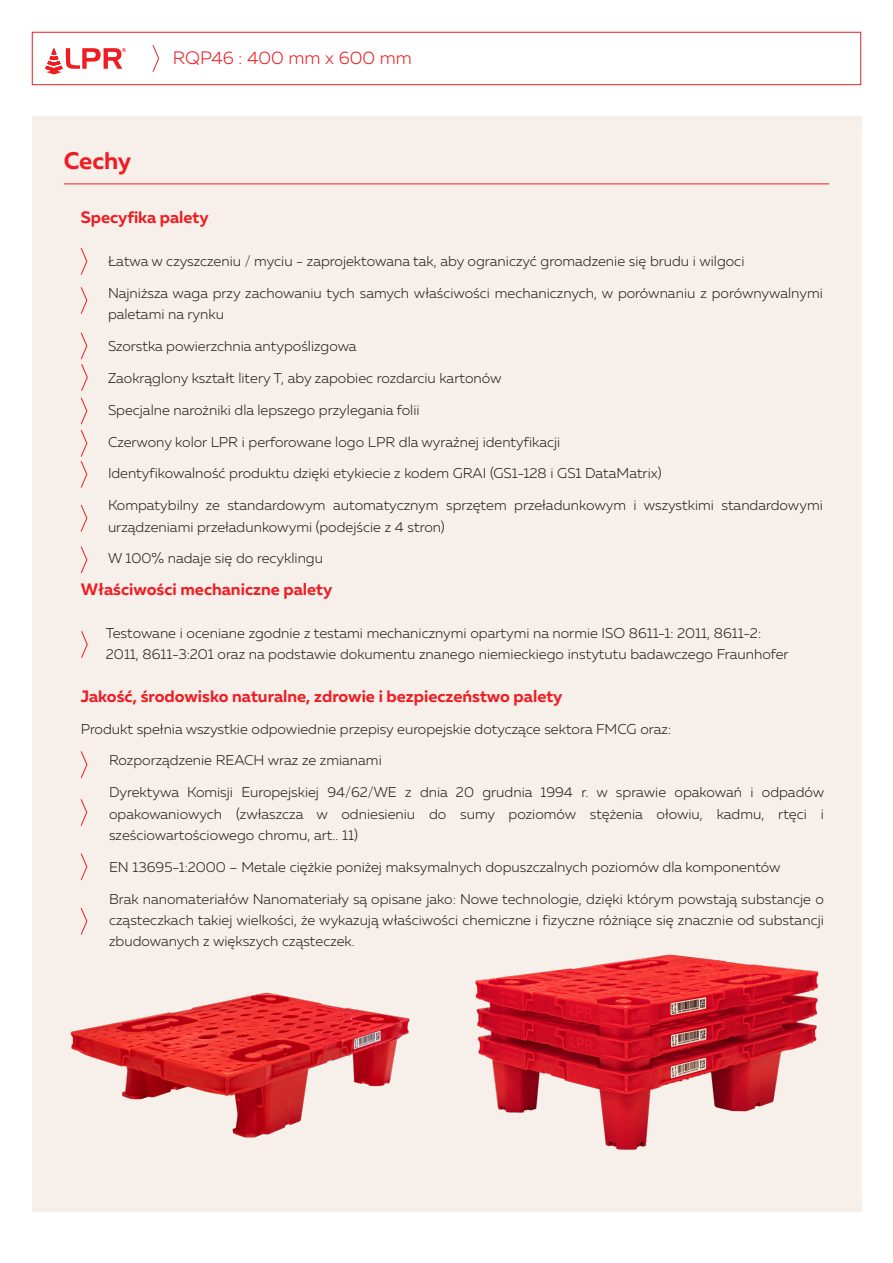
<style>
.page{position:relative;width:893px;height:1263px;background:#fff}
.page>*{position:absolute;margin:0;border:0;box-sizing:border-box;transform-origin:0 0}
.t1{font:700 24px "Muller";letter-spacing:-.005em;color:#ee1d23}
.t2{font:300 18px "Muller";color:#ee1d23}
.body{font:700 16.5px "Muller";color:#ee1d23}
.body-2{font:300 14.25px/21.3px "Muller";color:#231f20}
</style>
<div class="page">
<div style="left:32px;top:32px;width:829px;height:53px;border:1px solid #ee1d23"></div>
<svg style="left:45px;top:48px;width:81px;height:27px"></svg>
<div style="left:32px;top:117px;width:829px;height:1095px;background:#f7efea"></div>
<svg style="left:152px;top:45px;width:7px;height:27px"></svg>
<hr style="left:64px;top:183px;width:765px;height:1px;background:#ee1d23">
<svg style="left:80px;top:248px;width:8px;height:27px"></svg>
<svg style="left:80px;top:287px;width:8px;height:27px"></svg>
<svg style="left:80px;top:546px;width:8px;height:28px"></svg>
<svg style="left:80px;top:332px;width:8px;height:156px"></svg>
<svg style="left:80px;top:504px;width:8px;height:28px"></svg>
<svg style="left:81px;top:631px;width:7px;height:27px"></svg>
<svg style="left:80px;top:751px;width:8px;height:27px"></svg>
<svg style="left:80px;top:799px;width:8px;height:27px"></svg>
<svg style="left:80px;top:853px;width:8px;height:28px"></svg>
<svg style="left:80px;top:908px;width:8px;height:27px"></svg>
<img style="left:475px;top:954px;width:344px;height:196px">
<img style="left:70px;top:992px;width:340px;height:146px">
<p class="t1" style="left:64px;top:145px;width:69px">Cechy</p>
<p class="t2" style="left:173px;top:47px;width:240px">RQP46 : 400 mm x 600 mm</p>
<p class="body" style="left:81px;top:207px;width:129px">Specyfika palety</p>
<p class="body-2" style="left:108px;top:250px;width:638px">Łatwa w czyszczeniu / myciu - zaprojektowana tak, aby ograniczyć gromadzenie się brudu i wilgoci</p>
<p class="body-2" style="left:108px;top:282px;width:716px">Najniższa waga przy zachowaniu tych samych właściwości mechanicznych, w porównaniu z porównywalnymi paletami na rynku</p>
<p class="body-2" style="left:108px;top:335px;width:250px">Szorstka powierzchnia antypoślizgowa</p>
<p class="body-2" style="left:108px;top:367px;width:395px">Zaokrąglony kształt litery T, aby zapobiec rozdarciu kartonów</p>
<p class="body-2" style="left:108px;top:399px;width:313px">Specjalne narożniki dla lepszego przylegania folii</p>
<p class="body-2" style="left:108px;top:431px;width:454px">Czerwony kolor LPR i perforowane logo LPR dla wyraźnej identyfikacji</p>
<p class="body-2" style="left:108px;top:463px;width:555px">Identyfikowalność produktu dzięki etykiecie z kodem GRAI (GS1-128 i GS1 DataMatrix)</p>
<p class="body-2" style="left:108px;top:495px;width:716px">Kompatybilny ze standardowym automatycznym sprzętem przeładunkowym i wszystkimi standardowymi urządzeniami przeładunkowymi (podejście z 4 stron)</p>
<p class="body-2" style="left:108px;top:548px;width:217px">W 100% nadaje się do recyklingu</p>
<p class="body" style="left:81px;top:579px;width:253px">Właściwości mechaniczne palety</p>
<p class="body-2" style="left:106px;top:622px;width:657px">Testowane i oceniane zgodnie z testami mechanicznymi opartymi na normie ISO 8611-1: 2011, 8611-2:</p>
<p class="body-2" style="left:106px;top:643px;width:684px">2011, 8611-3:201 oraz na podstawie dokumentu znanego niemieckiego instytutu badawczego Fraunhofer</p>
<p class="body" style="left:81px;top:686px;width:483px">Jakość, środowisko naturalne, zdrowie i bezpieczeństwo palety</p>
<p class="body-2" style="left:81px;top:718px;width:592px">Produkt spełnia wszystkie odpowiednie przepisy europejskie dotyczące sektora FMCG oraz:</p>
<p class="body-2" style="left:109px;top:750px;width:274px">Rozporządzenie REACH wraz ze zmianami</p>
<p class="body-2" style="left:109px;top:782px;width:717px;text-align:justify">Dyrektywa Komisji Europejskiej 94/62/WE z dnia 20 grudnia 1994 r. w sprawie opakowań i odpadów opakowaniowych (zwłaszcza w odniesieniu do sumy poziomów stężenia ołowiu, kadmu, rtęci i sześciowartościowego chromu, art.. 11)</p>
<p class="body-2" style="left:109px;top:856px;width:673px">EN 13695-1:2000 – Metale ciężkie poniżej maksymalnych dopuszczalnych poziomów dla komponentów</p>
<p class="body-2" style="left:109px;top:888px;width:716px;text-align:justify">Brak nanomateriałów Nanomateriały są opisane jako: Nowe technologie, dzięki którym powstają substancje o cząsteczkach takiej wielkości, że wykazują właściwości chemiczne i fizyczne różniące się znacznie od substancji zbudowanych z większych cząsteczek.</p>
</div>
